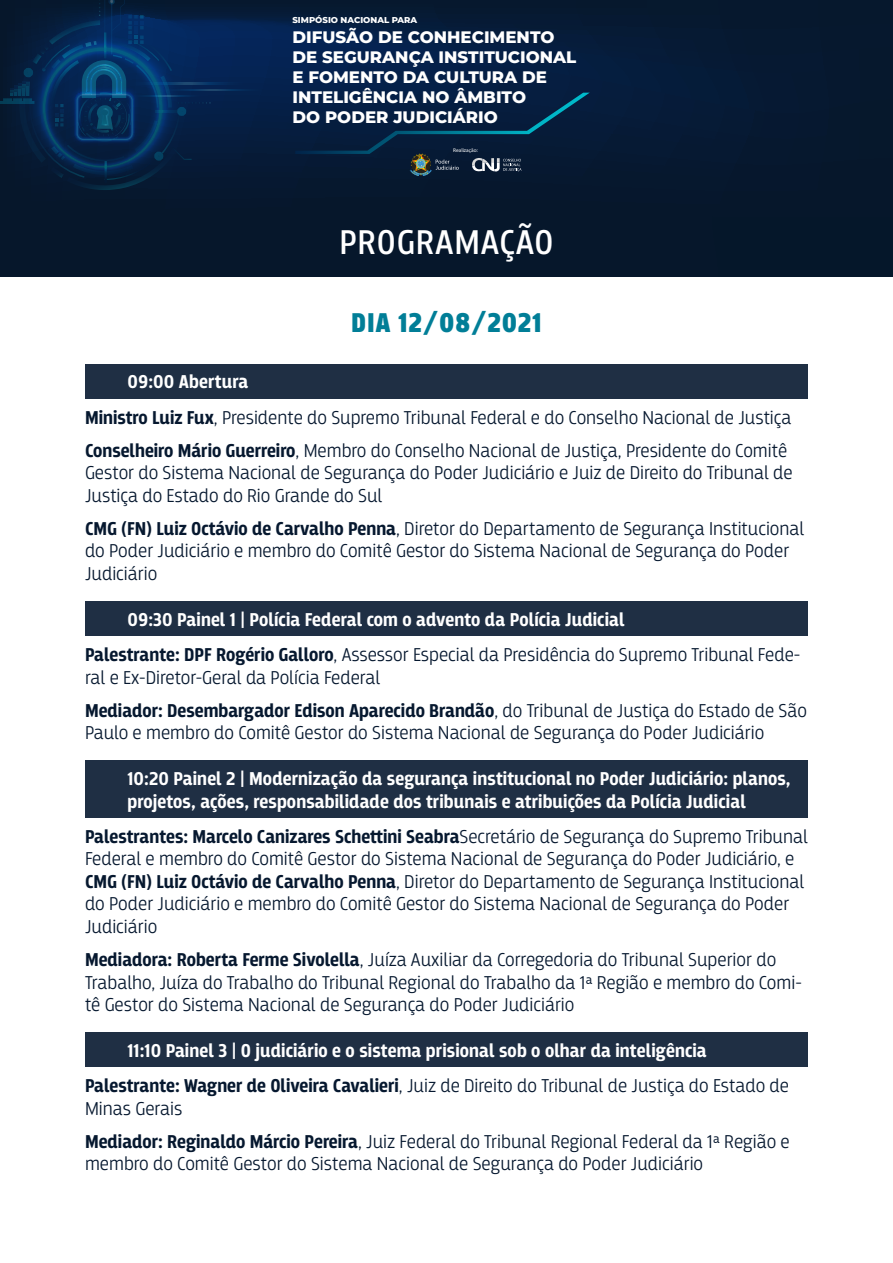
<style>
.page{position:relative;width:893px;height:1263px;background:#fff}
.page>*{position:absolute;margin:0;border:0;box-sizing:border-box;transform-origin:0 0}
.t1{font:36px "Breakers";letter-spacing:.025em;color:#fff}
.t2{font:900 28.5px "Breakers";letter-spacing:.025em;color:#017e97}
.t3{font:300 19.5px/22.5px "Breakers";color:#06182f}
.t4{font:700 19.5px/35.2px "Breakers";letter-spacing:.005em;color:#fff}
.t5{font:800 16.65px/20px "Montserrat";color:#fff}
.t6{font:800 8.55px "Montserrat";color:#fff}
.t7{font:5.4px "Myriad Pro";color:#fff}
.s1{font-weight:700;color:#fff}
.s2{font-weight:700}
.s3{color:#06182f}
.s4{font-weight:300;color:#06182f}
</style>
<div class="page">
<svg style="left:0;top:0;width:893px;height:276px;background:#051932"></svg>
<svg style="left:295px;top:93px;width:295px;height:83px;background:#092340"></svg>
<svg style="left:211px;top:83px;width:65px;height:1px"></svg>
<svg style="left:211px;top:89px;width:81px;height:2px"></svg>
<hr style="left:113px;top:95px;width:107px;height:2px;background:#05214d">
<svg style="left:0;top:0;width:211px;height:190px;background:#05274d"></svg>
<div style="left:85px;top:364px;width:723px;height:35px;background:#1f2f44"></div>
<div style="left:85px;top:601px;width:723px;height:35px;background:#1f2f44"></div>
<div style="left:85px;top:760px;width:723px;height:58px;background:#1f2f44"></div>
<div style="left:85px;top:1032px;width:723px;height:35px;background:#1f2f44"></div>
<p class="t6" style="left:292px;top:14px;width:126px">SIMPÓSIO NACIONAL PARA</p>
<p class="t5" style="left:292px;top:26px;width:285px">DIFUSÃO DE CONHECIMENTO<br>DE SEGURANÇA INSTITUCIONAL<br>E FOMENTO DA CULTURA DE<br>INTELIGÊNCIA NO ÂMBITO<br>DO PODER JUDICIÁRIO</p>
<p class="t7" style="left:453px;top:147px;width:26px">Realização:</p>
<h1 class="t1" style="left:339px;top:221px;width:216px">PROGRAMAÇÃO</h1>
<h2 class="t2" style="left:351px;top:306px;width:192px">DIA 12/08/2021</h2>
<p class="t3" style="left:85px;top:364px;width:708px;line-height:35.2px;text-indent:43px"><span class="s1">09:00 Abertura<br></span><span class="s2">Ministro Luiz Fux</span>, Presidente do Supremo Tribunal Federal e do Conselho Nacional de Justiça</p>
<p class="t3" style="left:85px;top:439px;width:709px"><span class="s2">Conselheiro Mário Guerreiro</span>, Membro do Conselho Nacional de Justiça, Presidente do Comitê<br>Gestor do Sistema Nacional de Segurança do Poder Judiciário e Juiz de Direito do Tribunal de<br>Justiça do Estado do Rio Grande do Sul</p>
<p class="t3" style="left:85px;top:517px;width:721px"><span class="s2">CMG (FN) Luiz Octávio de Carvalho Penna</span>, Diretor do Departamento de Segurança Institucional do Poder Judiciário e membro do Comitê Gestor do Sistema Nacional de Segurança do Poder<br>Judiciário</p>
<p class="t4" style="left:85px;top:602px;width:717px;text-indent:43px">09:30 Painel 1 | Polícia Federal com o advento da Polícia Judicial<br><span class="s3">Palestrante: DPF Rogério Galloro</span><span class="s4">, Assessor Especial da Presidência do Supremo Tribunal Fede-</span></p>
<p class="t3" style="left:85px;top:660px;width:724px;line-height:33.2px">ral e Ex-Diretor-Geral da Polícia Federal<br><span class="s2">Mediador: Desembargador Edison Aparecido Brandão</span>, do Tribunal de Justiça do Estado de São</p>
<p class="t3" style="left:85px;top:721px;width:681px">Paulo e membro do Comitê Gestor do Sistema Nacional de Segurança do Poder Judiciário</p>
<p class="t4" style="left:128px;top:768px;width:665px;line-height:22.5px">10:20 Painel 2 | Modernização da segurança institucional no Poder Judiciário: planos, projetos, ações, responsabilidade dos tribunais e atribuições da Polícia Judicial</p>
<p class="t3" style="left:85px;top:825px;width:724px"><span class="s2">Palestrantes: Marcelo Canizares Schettini Seabra</span>Secretário de Segurança do Supremo Tribunal Federal e membro do Comitê Gestor do Sistema Nacional de Segurança do Poder Judiciário, e <span class="s2">CMG (FN) Luiz Octávio de Carvalho Penna</span>, Diretor do Departamento de Segurança Institucional do Poder Judiciário e membro do Comitê Gestor do Sistema Nacional de Segurança do Poder Judiciário</p>
<p class="t3" style="left:85px;top:948px;width:718px"><span class="s2">Mediadora: Roberta Ferme Sivolella</span>, Juíza Auxiliar da Corregedoria do Tribunal Superior do<br>Trabalho, Juíza do Trabalho do Tribunal Regional do Trabalho da 1ª Região e membro do Comi&shy;tê Gestor do Sistema Nacional de Segurança do Poder Judiciário</p>
<p class="t4" style="left:85px;top:1034px;width:705px;text-indent:43px">11:10 Painel 3 | O judiciário e o sistema prisional sob o olhar da inteligência<br><span class="s3">Palestrante: Wagner de Oliveira Cavalieri</span><span class="s4">, Juiz de Direito do Tribunal de Justiça do Estado de</span></p>
<p class="t3" style="left:85px;top:1092px;width:706px;line-height:33.2px">Minas Gerais<br><span class="s2">Mediador: Reginaldo Márcio Pereira</span>, Juiz Federal do Tribunal Regional Federal da 1ª Região e</p>
<p class="t3" style="left:85px;top:1153px;width:620px">membro do Comitê Gestor do Sistema Nacional de Segurança do Poder Judiciário</p>
</div>
